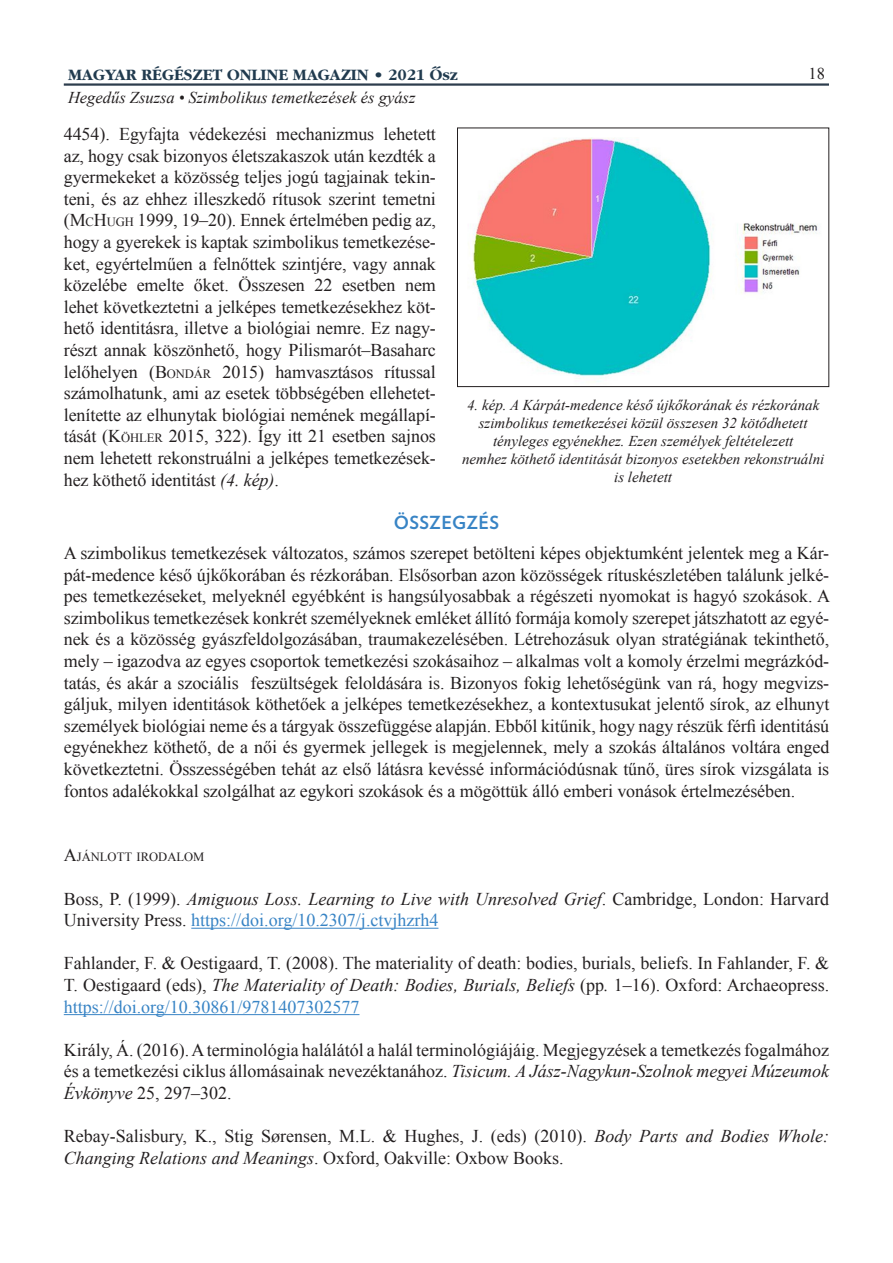
<style>
.page{position:relative;width:893px;height:1263px;background:#fff}
.page>*{position:absolute;margin:0;border:0;box-sizing:border-box;transform-origin:0 0}
.cikk_szoveg_print{font:18px/21.6px "Times New Roman";letter-spacing:-.005em;color:#231f20;text-align:justify}
.irodalom{font:18px/21.6px "Times New Roman";color:#231f20}
.alcim{font:700 18px "Verlag";letter-spacing:.02em;color:#3884c5}
.t1{font:italic 16.5px "Times New Roman";color:#231f20}
.t2{font:16.5px "Garamond H Bold";color:#213b4f}
.t3{font:16.5px "Times New Roman";color:#231f20}
.kepala{font:italic 15px/18px "Times New Roman";color:#231f20;text-align:center}
.irodalom-2{font:12.6px "Times New Roman";color:#231f20}
.s1{font-style:inherit}
.s2{font-size:12.6px}
.s3{font-style:italic}
.s4{font-size:18px}
.s5{color:#3884c5}
</style>
<div class="page">
<hr style="left:64px;top:83px;width:765px;height:3px;background:#2d3d4d">
<hr style="left:191px;top:928px;width:247px;height:1px;background:#3884c5">
<hr style="left:64px;top:1014px;width:295px;height:1px;background:#3884c5">
<img style="left:471px;top:137px;width:347px;height:245px">
<div style="left:457px;top:128px;width:372px;height:259px;border:1px solid #231f20"></div>
<p class="t2" style="left:68px;top:66px;width:391px">MAGYAR RÉGÉSZET ONLINE MAGAZIN • 2021 Ôsz</p>
<p class="t1" style="left:68px;top:87px;width:349px">Hegedűs Zsuzsa • Szimbolikus temetkezések és gyász</p>
<p class="t3" style="left:808px;top:62px;width:18px">18</p>
<p class="cikk_szoveg_print" style="left:64px;top:123px;width:374px">4454). Egyfajta védekezési mechanizmus lehetett az, hogy csak bizonyos életszakaszok után kezdték a gyermekeket a közösség teljes jogú tagjainak tekin&shy;teni, és az ehhez illeszkedő rítusok szerint temetni (<span class="s1">M</span><span class="s2">C</span><span class="s1">H</span><span class="s2">UGH</span> 1999, 19–20). Ennek értelmében pedig az, hogy a gyerekek is kaptak szimbolikus temetkezése&shy;ket, egyértelműen a felnőttek szintjére, vagy annak közelébe emelte őket. Összesen 22 esetben nem lehet következtetni a jelképes temetkezésekhez köt&shy;hető identitásra, illetve a biológiai nemre. Ez nagy&shy;részt annak köszönhető, hogy Pilismarót–Basaharc lelőhelyen (<span class="s1">B</span><span class="s2">ONDÁR</span> 2015) hamvasztásos rítussal számolhatunk, ami az esetek többségében ellehetet&shy;lenítette az elhunytak biológiai nemének megállapí&shy;tását (<span class="s1">K</span><span class="s2">ÖHLER</span> 2015, 322). Így itt 21 esetben sajnos nem lehetett rekonstruálni a jelképes temetkezések&shy;hez köthető identitást <span class="s3">(4. kép)</span>.</p>
<p class="alcim" style="left:394px;top:508px;width:107px">ÖSSZEGZÉS</p>
<p class="cikk_szoveg_print" style="left:64px;top:542px;width:768px">A szimbolikus temetkezések változatos, számos szerepet betölteni képes objektumként jelentek meg a Kár&shy;pát-medence késő újkőkorában és rézkorában. Elsősorban azon közösségek rítuskészletében találunk jelké&shy;pes temetkezéseket, melyeknél egyébként is hangsúlyosabbak a régészeti nyomokat is hagyó szokások. A szimbolikus temetkezések konkrét személyeknek emléket állító formája komoly szerepet játszhatott az egyé&shy;nek és a közösség gyászfeldolgozásában, traumakezelésében. Létrehozásuk olyan stratégiának tekinthető, mely – igazodva az egyes csoportok temetkezési szokásaihoz – alkalmas volt a komoly érzelmi megrázkód&shy;tatás, és akár a szociális feszültségek feloldására is. Bizonyos fokig lehetőségünk van rá, hogy megvizs&shy;gáljuk, milyen identitások köthetőek a jelképes temetkezésekhez, a kontextusukat jelentő sírok, az elhunyt személyek biológiai neme és a tárgyak összefüggése alapján. Ebből kitűnik, hogy nagy részük férfi identitású egyénekhez köthető, de a női és gyermek jellegek is megjelennek, mely a szokás általános voltára enged következtetni. Összességében tehát az első látásra kevéssé információdúsnak tűnő, üres sírok vizsgálata is fontos adalékokkal szolgálhat az egykori szokások és a mögöttük álló emberi vonások értelmezésében.</p>
<p class="kepala" style="left:462px;top:396px;width:364px">4. kép. A Kárpát-medence késő újkőkorának és rézkorának szimbolikus temetkezései közül összesen 32 kötődhetett tényleges egyénekhez. Ezen személyek feltételezett<br>nemhez köthető identitását bizonyos esetekben rekonstruálni is lehetett</p>
<p class="irodalom-2" style="left:64px;top:849px;width:142px"><span class="s4">A</span>JÁNLOTT IRODALOM</p>
<p class="irodalom" style="left:64px;top:887px;width:767px">Boss, P. (1999). <span class="s3">Amiguous Loss. Learning to Live with Unresolved Grief</span>. Cambridge, London: Harvard<br>University Press. <span class="s5">https://doi.org/10.2307/j.ctvjhzrh4</span></p>
<p class="irodalom" style="left:64px;top:952px;width:767px;text-align:justify">Fahlander, F. &amp; Oestigaard, T. (2008). The materiality of death: bodies, burials, beliefs. In Fahlander, F. &amp; T. Oestigaard (eds), <span class="s3">The Materiality of Death: Bodies, Burials, Beliefs</span> (pp<span class="s3">.</span> 1–16). Oxford: Archaeopress. <span class="s5">https://doi.org/10.30861/9781407302577</span></p>
<p class="irodalom" style="left:64px;top:1039px;width:767px;text-align:justify">Király, Á. (2016). A terminológia halálától a halál terminológiájáig. Megjegyzések a temetkezés fogalmához és a temetkezési ciklus állomásainak nevezéktanához. <span class="s3">Tisicum. A Jász-Nagykun-Szolnok megyei Múzeumok Évkönyve</span> 25, 297–302.</p>
<p class="irodalom" style="left:64px;top:1125px;width:767px">Rebay-Salisbury, K., Stig Sørensen, M.L. &amp; Hughes, J. (eds) (2010). <span class="s3">Body Parts and Bodies Whole:<br>Changing Relations and Meanings</span>. Oxford, Oakville: Oxbow Books.</p>
</div>
